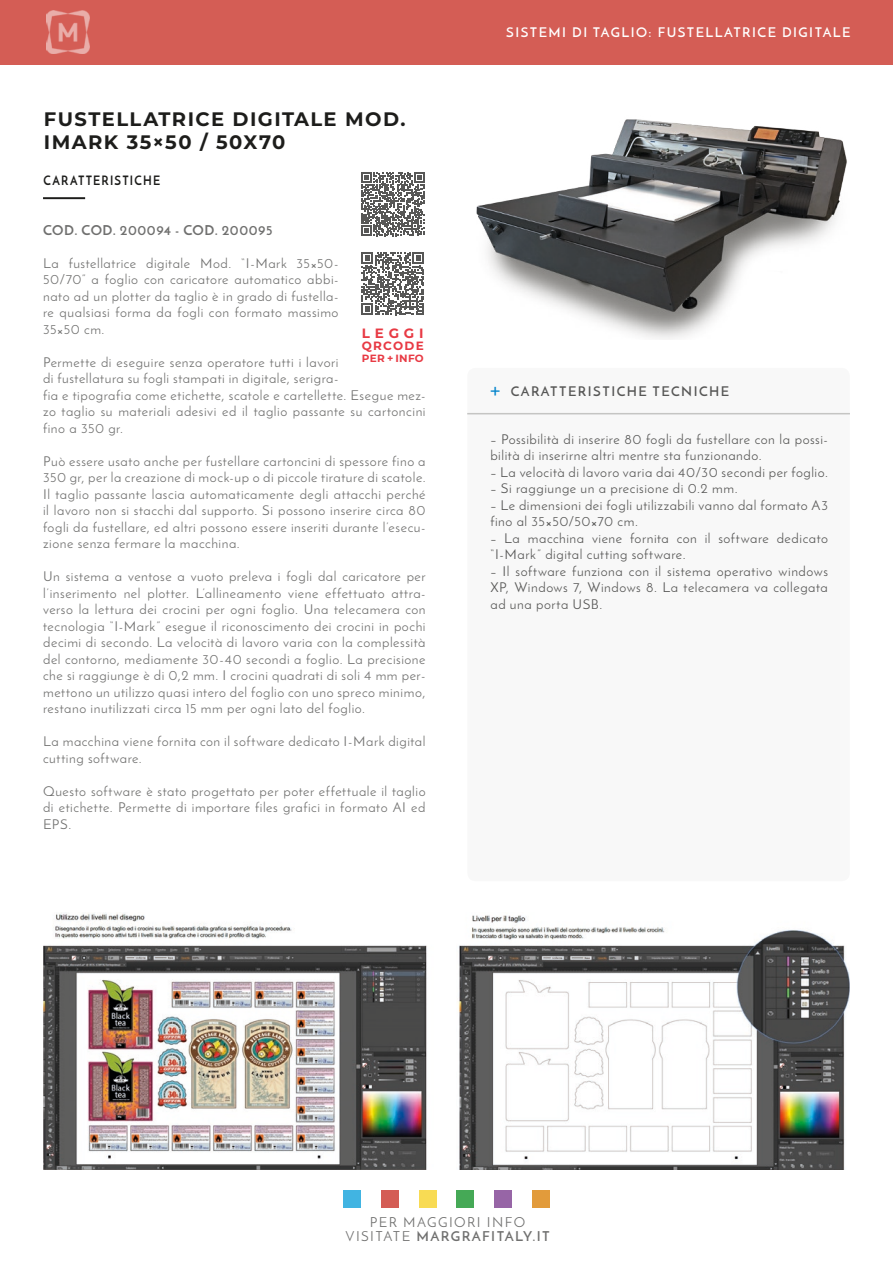
<style>
.page{position:relative;width:893px;height:1263px;background:#fff}
.page>*{position:absolute;margin:0;border:0;box-sizing:border-box;transform-origin:0 0}
.t1{font:700 19.5px/23.4px "Montserrat";letter-spacing:.075em;color:#1d1d1b}
.t2{font:13.8px/13.5px "Josefin Sans";letter-spacing:.1em;color:#70706f;text-align:center}
.t3{font:13.5px/16.5px "Josefin Sans";letter-spacing:.04em;color:#70706f;text-align:justify}
.t4{font:13.5px/16.5px "Josefin Sans";letter-spacing:.04em;color:#575756}
.t5{font:600 13.5px "Josefin Sans";letter-spacing:.11em;color:#fff}
.t6{font:700 13.5px "Josefin Sans";letter-spacing:.04em;color:#70706f}
.t7{font:600 13.5px "Josefin Sans";letter-spacing:.11em;color:#575756}
.t8{font:700 13.5px "Montserrat";letter-spacing:.355em;color:#e83a44}
.t9{font:700 12.9px "Josefin Sans";letter-spacing:.105em;color:#1d1d1b;scale:.89 1}
.t10{font:700 12px "Montserrat";letter-spacing:.105em;color:#e83a44}
.t11{font:700 10.5px "Montserrat";letter-spacing:.02em;color:#e83a44}
.s1{font-weight:400;font-size:24px;color:#0083cb}
.s2{font-weight:600}
</style>
<div class="page">
<div style="left:343px;top:1191px;width:17px;height:17px;background:#41b4e2"></div>
<div style="left:381px;top:1191px;width:17px;height:17px;background:#d45d55"></div>
<div style="left:419px;top:1191px;width:17px;height:17px;background:#f8db54"></div>
<div style="left:457px;top:1191px;width:17px;height:17px;background:#45a956"></div>
<div style="left:495px;top:1191px;width:17px;height:17px;background:#9765a6"></div>
<div style="left:533px;top:1191px;width:17px;height:17px;background:#e29b3b"></div>
<div style="left:0;top:0;width:893px;height:64px;background:#d45d55"></div>
<svg style="left:468px;top:412px;width:381px;height:1px"></svg>
<svg style="left:467px;top:413px;width:383px;height:2px"></svg>
<img style="left:476px;top:119px;width:371px;height:220px">
<img style="left:43px;top:913px;width:384px;height:256px">
<img style="left:458px;top:915px;width:392px;height:254px">
<hr style="left:43px;top:197px;width:42px;height:2px;background:#1d1d1b">
<svg style="left:361px;top:172px;width:64px;height:64px"></svg>
<svg style="left:361px;top:252px;width:63px;height:63px"></svg>
<h1 class="t1" style="left:44px;top:106px;width:363px">FUSTELLATRICE DIGITALE MOD.<br>IMARK 35×50 / 50X70</h1>
<p class="t9" style="left:43px;top:172px;width:133px">CARATTERISTICHE</p>
<p class="t6" style="left:43px;top:221px;width:231px">COD. COD. 200094 - COD. 200095</p>
<p class="t3" style="left:43px;top:255px;width:297px">La fustellatrice digitale Mod. “I-Mark 35×50- 50/70” a foglio con caricatore automatico abbi&shy;nato ad un plotter da taglio è in grado di fustella&shy;re qualsiasi forma da fogli con formato massimo 35×50 cm.</p>
<p class="t3" style="left:43px;top:354px;width:384px;text-align:left">Permette di eseguire senza operatore tutti i lavori<br>di fustellatura su fogli stampati in digitale, serigra-<br>fia e tipografia come etichette, scatole e cartellette. Esegue mez&shy;zo taglio su materiali adesivi ed il taglio passante su cartoncini fino a 350 gr.</p>
<p class="t3" style="left:43px;top:453px;width:384px">Può essere usato anche per fustellare cartoncini di spessore fino a 350 gr, per la creazione di mock-up o di piccole tirature di scatole.<br>Il taglio passante lascia automaticamente degli attacchi perché il lavoro non si stacchi dal supporto. Si possono inserire circa 80 fogli da fustellare, ed altri possono essere inseriti durante l’esecu&shy;zione senza fermare la macchina.</p>
<p class="t3" style="left:43px;top:568px;width:384px">Un sistema a ventose a vuoto preleva i fogli dal caricatore per l’inserimento nel plotter. L’allineamento viene effettuato attra&shy;verso la lettura dei crocini per ogni foglio. Una telecamera con tecnologia “I-Mark” esegue il riconoscimento dei crocini in pochi decimi di secondo. La velocità di lavoro varia con la complessità del contorno, mediamente 30-40 secondi a foglio. La precisione che si raggiunge è di 0,2 mm. I crocini quadrati di soli 4 mm per&shy;mettono un utilizzo quasi intero del foglio con uno spreco minimo, restano inutilizzati circa 15 mm per ogni lato del foglio.</p>
<p class="t3" style="left:43px;top:733px;width:384px">La macchina viene fornita con il software dedicato I-Mark digital cutting software.</p>
<p class="t3" style="left:43px;top:783px;width:384px">Questo software è stato progettato per poter effettuale il taglio di etichette. Permette di importare files grafici in formato AI ed EPS.</p>
<p class="t8" style="left:362px;top:323px;width:63px">LEGGI</p>
<p class="t10" style="left:362px;top:337px;width:63px">QRCODE</p>
<p class="t11" style="left:362px;top:351px;width:63px">PER + INFO</p>
<p class="t5" style="left:506px;top:24px;width:346px">SISTEMI DI TAGLIO: FUSTELLATRICE DIGITALE</p>
<p class="t5" style="left:673px;top:24px;width:179px">TI OLO ITOLO TITOLO</p>
<p class="t7" style="left:490px;top:383px;width:241px"><span class="s1">+</span> CARATTERISTICHE TECNICHE</p>
<p class="t4" style="left:490px;top:431px;width:339px">– Possibilità di inserire 80 fogli da fustellare con la possi&shy;bilità di inserirne altri mentre sta funzionando.</p>
<p class="t4" style="left:490px;top:464px;width:339px">– La velocità di lavoro varia dai 40/30 secondi per foglio.</p>
<p class="t4" style="left:490px;top:480px;width:249px">– Si raggiunge un a precisione di 0.2 mm.</p>
<p class="t4" style="left:490px;top:497px;width:339px">– Le dimensioni dei fogli utilizzabili vanno dal formato A3 fino al 35×50/50×70 cm.</p>
<p class="t4" style="left:490px;top:530px;width:339px">– La macchina viene fornita con il software dedicato “I-Mark” digital cutting software.</p>
<p class="t4" style="left:490px;top:563px;width:339px;text-align:justify">– Il software funziona con il sistema operativo windows XP, Windows 7, Windows 8. La telecamera va collegata ad una porta USB.</p>
<p class="t2" style="left:346px;top:1216px;width:206px">PER MAGGIORI INFO<br>VISITATE <span class="s2">MARGRAFITALY.IT</span></p>
</div>
